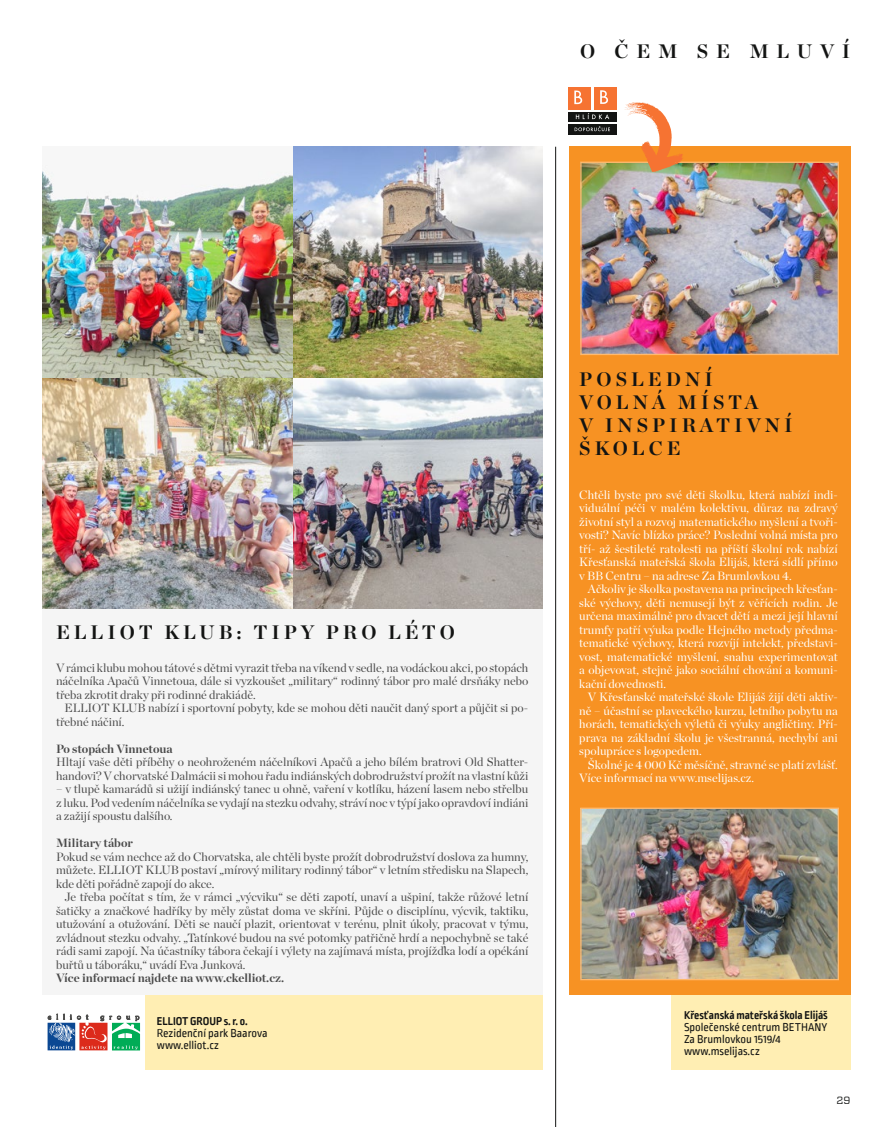
<style>
.page{position:relative;width:893px;height:1127px;background:#fff}
.page>*{position:absolute;margin:0;border:0;box-sizing:border-box;transform-origin:0 0}
.t1{font:700 19.5px/23.1px "Chronicle Display";letter-spacing:.2em;color:#131413}
.t2{font:700 19.5px "Chronicle Display";letter-spacing:.4em;color:#131413}
.t3{font:12px/13.5px "Chronicle Display";color:#4a4a4a;text-align:justify}
.t4{font:12px/13.5px "Chronicle Display";color:#fff;text-align:justify}
.t5{font:12px "Ropa Soft PTT";color:#131413}
.t6{font:700 12px "Chronicle Display";color:#4a4a4a}
.t7{font:700 12px "Ropa Soft PTT";color:#131413}
.t8{font:10.5px "Vitesse";color:#131413}
</style>
<div class="page">
<div style="left:569px;top:147px;width:281px;height:848px;background:#f79223"></div>
<div style="left:671px;top:995px;width:179px;height:74px;background:#ffeeb3"></div>
<hr style="left:555px;top:147px;width:1px;height:980px;background:#131413">
<img style="left:582px;top:809px;width:255px;height:169px">
<div style="left:580px;top:807px;width:259px;height:173px;border:1px solid #ffb96e"></div>
<img style="left:582px;top:164px;width:255px;height:189px">
<div style="left:580px;top:162px;width:259px;height:193px;border:1px solid #ffb96e"></div>
<div style="left:43px;top:593px;width:500px;height:402px;background:#f5f5f5"></div>
<div style="left:145px;top:995px;width:398px;height:75px;background:#ffeeb3"></div>
<img style="left:293px;top:377px;width:250px;height:231px">
<img style="left:43px;top:377px;width:250px;height:231px">
<img style="left:293px;top:147px;width:250px;height:230px">
<img style="left:43px;top:165px;width:250px;height:212px">
<svg style="left:48px;top:1014px;width:92px;height:36px"></svg>
<div style="left:568px;top:112px;width:48px;height:10px;background:#131413"></div>
<svg style="left:576px;top:113px;width:33px;height:6px"></svg>
<div style="left:568px;top:124px;width:48px;height:10px;background:#131413"></div>
<svg style="left:575px;top:126px;width:35px;height:5px"></svg>
<div style="left:568px;top:87px;width:23px;height:23px;background:#f67332"></div>
<div style="left:594px;top:87px;width:22px;height:23px;background:#f67332"></div>
<svg style="left:600px;top:90px;width:8px;height:14px"></svg>
<svg style="left:574px;top:91px;width:8px;height:13px"></svg>
<svg style="left:624px;top:102px;width:60px;height:71px"></svg>
<p class="t2" style="left:580px;top:36px;width:272px">O ČEM SE MLUVÍ</p>
<p class="t1" style="left:56px;top:619px;width:400px">ELLIOT KLUB: TIPY PRO LÉTO</p>
<p class="t3" style="left:56px;top:660px;width:474px">V rámci klubu mohou tátové s dětmi vyrazit třeba na víkend v sedle, na vodáckou akci, po stopách náčelníka Apačů Vinnetoua, dále si vyzkoušet „military“ rodinný tábor pro malé drsňáky nebo třeba zkrotit draky při rodinné drakiádě.</p>
<p class="t3" style="left:56px;top:700px;width:474px;text-indent:9px">ELLIOT KLUB nabízí i sportovní pobyty, kde se mohou děti naučit daný sport a půjčit si po&shy;třebné náčiní.</p>
<p class="t6" style="left:56px;top:739px;width:118px">Po stopách Vinnetoua</p>
<p class="t3" style="left:56px;top:754px;width:474px">Hltají vaše děti příběhy o neohroženém náčelníkovi Apačů a jeho bílém bratrovi Old Shatter&shy;handovi? V chorvatské Dalmácii si mohou řadu indiánských dobrodružství prožít na vlastní kůži</p>
<p class="t3" style="left:56px;top:781px;width:474px">– v tlupě kamarádů si užijí indiánský tanec u ohně, vaření v kotlíku, házení lasem nebo střelbu z luku. Pod vedením náčelníka se vydají na stezku odvahy, stráví noc v týpí jako opravdoví indiáni a zažijí spoustu dalšího.</p>
<p class="t6" style="left:56px;top:833px;width:78px">Military tábor</p>
<p class="t3" style="left:56px;top:849px;width:474px">Pokud se vám nechce až do Chorvatska, ale chtěli byste prožít dobrodružství doslova za humny, můžete. ELLIOT KLUB postaví „mírový military rodinný tábor“ v letním středisku na Slapech, kde děti pořádně zapojí do akce.</p>
<p class="t3" style="left:56px;top:889px;width:474px;text-indent:9px">Je třeba počítat s tím, že v rámci „výcviku“ se děti zapotí, unaví a ušpiní, takže růžové letní šatičky a značkové hadříky by měly zůstat doma ve skříni. Půjde o disciplínu, výcvik, taktiku, utužování a otužování. Děti se naučí plazit, orientovat v terénu, plnit úkoly, pracovat v týmu, zvládnout stezku odvahy. „Tatínkové budou na své potomky patřičně hrdí a nepochybně se také rádi sami zapojí. Na účastníky tábora čekají i výlety na zajímavá místa, projížďka lodí a opékání buřtů u táboráku,“ uvádí Eva Junková.</p>
<p class="t6" style="left:56px;top:968px;width:230px">Více informací najdete na www.ckelliot.cz.</p>
<p class="t7" style="left:157px;top:1014px;width:92px">ELLIOT GROUP s. r. o.</p>
<p class="t5" style="left:157px;top:1026px;width:112px">Rezidenční park Baarova</p>
<p class="t5" style="left:157px;top:1038px;width:64px">www.elliot.cz</p>
<p class="t1" style="left:579px;top:366px;width:135px">POSLEDNÍ</p>
<p class="t1" style="left:579px;top:389px;width:181px">VOLNÁ MÍSTA</p>
<p class="t1" style="left:579px;top:412px;width:215px">V INSPIRATIVNÍ<br>ŠKOLCE</p>
<p class="t4" style="left:579px;top:487px;width:260px">Chtěli byste pro své děti školku, která nabízí indi&shy;viduální péči v malém kolektivu, důraz na zdravý životní styl a rozvoj matematického myšlení a tvoři&shy;vosti? Navíc blízko práce? Poslední volná místa pro tří- až šestileté ratolesti na příští školní rok nabízí Křesťanská mateřská škola Elijáš, která sídlí přímo v BB Centru – na adrese Za Brumlovkou 4.</p>
<p class="t4" style="left:579px;top:581px;width:260px;text-indent:9px">Ačkoliv je školka postavena na principech křesťan&shy;ské výchovy, děti nemusejí být z věřících rodin. Je určena maximálně pro dvacet dětí a mezi její hlavní trumfy patří výuka podle Hejného metody předma&shy;tematické výchovy, která rozvíjí intelekt, představi&shy;vost, matematické myšlení, snahu experimentovat a objevovat, stejně jako sociální chování a komuni&shy;kační dovednosti.</p>
<p class="t4" style="left:579px;top:689px;width:260px;text-indent:9px">V Křesťanské mateřské škole Elijáš žijí děti aktiv&shy;ně – účastní se plaveckého kurzu, letního pobytu na horách, tematických výletů či výuky angličtiny. Pří&shy;prava na základní školu je všestranná, nechybí ani spolupráce s logopedem.</p>
<p class="t4" style="left:579px;top:757px;width:260px;text-indent:9px">Školné je 4 000 Kč měsíčně, stravné se platí zvlášť.<br>Více informací na www.mselijas.cz.</p>
<p class="t7" style="left:684px;top:1008px;width:145px">Křesťanská mateřská škola Elijáš</p>
<p class="t5" style="left:684px;top:1021px;width:145px">Společenské centrum BETHANY</p>
<p class="t5" style="left:684px;top:1033px;width:98px">Za Brumlovkou 1519/4</p>
<p class="t5" style="left:684px;top:1045px;width:77px">www.mselijas.cz</p>
<p class="t8" style="left:836px;top:1093px;width:15px">29</p>
</div>
